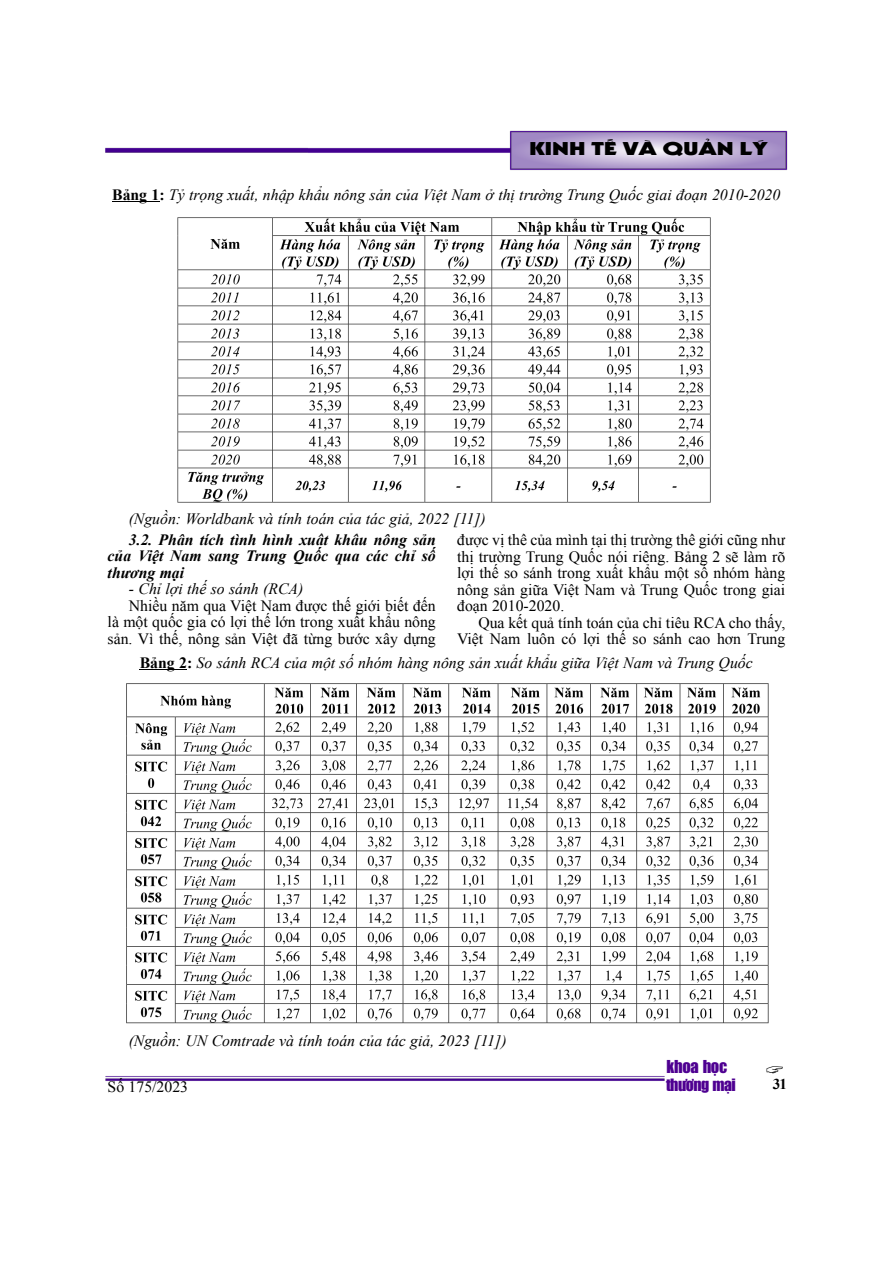
<style>
.page{position:relative;width:893px;height:1263px;background:#fff}
.page>*{position:absolute;margin:0;border:0;box-sizing:border-box;transform-origin:0 0}
.t1{font:18px "UTM Kabel KT";color:#000;scale:1.45 1}
.t2{font:16.5px "UTM Impact";letter-spacing:-.02em;color:#4e0091}
.t3{font:15.75px/16.5px "Times New Roman";color:#000;text-align:justify}
.t4{font:italic 15.75px "Times New Roman";color:#000}
.t5{font:italic 700 15.75px/16.5px "Times New Roman";color:#000;text-align:justify}
.t6{font:15.75px "UTM Impact";letter-spacing:-.035em;color:#4e0091}
.t7{font:700 15px "Times New Roman";color:#000}
.s1{font-weight:700;font-style:normal}
</style>
<div class="page">
<img style="left:105px;top:1076px;width:560px;height:5px">
<img style="left:509px;top:130px;width:279px;height:40px">
<img style="left:105px;top:147px;width:409px;height:7px">
<div style="left:664px;top:1077px;width:82px;height:26px;background:#fff"></div>
<hr style="left:112px;top:201px;width:47px;height:1px;background:#000">
<img style="left:177px;top:217px;width:534px;height:286px">
<hr style="left:140px;top:669px;width:47px;height:1px;background:#000">
<img style="left:126px;top:683px;width:643px;height:341px">
<p class="t1" style="left:529px;top:137px;width:166px">KINH TẾ VÀ QUẢN LÝ</p>
<p class="t4" style="left:112px;top:186px;width:669px"><span class="s1">Bảng 1:</span> Tỷ trọng xuất, nhập khẩu nông sản của Việt Nam ở thị trường Trung Quốc giai đoạn 2010-2020</p>
<p class="t4" style="left:129px;top:510px;width:359px">(Nguồn: Worldbank và tính toán của tác giả, 2022 [11])</p>
<p class="t5" style="left:108px;top:531px;width:330px;text-indent:21px">3.2. Phân tích tình hình xuất khẩu nông sản của Việt Nam sang Trung Quốc qua các chỉ số thương mại</p>
<p class="t4" style="left:129px;top:580px;width:176px">- Chỉ lợi thế so sánh (RCA)</p>
<p class="t3" style="left:108px;top:597px;width:330px;text-indent:21px">Nhiều năm qua Việt Nam được thế giới biết đến là một quốc gia có lợi thế lớn trong xuất khẩu nông sản. Vì thế, nông sản Việt đã từng bước xây dựng</p>
<p class="t3" style="left:457px;top:532px;width:330px">được vị thế của mình tại thị trường thế giới cũng như thị trường Trung Quốc nói riêng. Bảng 2 sẽ làm rõ lợi thế so sánh trong xuất khẩu một số nhóm hàng nông sản giữa Việt Nam và Trung Quốc trong giai đoạn 2010-2020.</p>
<p class="t3" style="left:457px;top:614px;width:330px;text-align:right">Qua kết quả tính toán của chỉ tiêu RCA cho thấy,<br>Việt Nam luôn có lợi thế so sánh cao hơn Trung</p>
<p class="t4" style="left:140px;top:654px;width:614px"><span class="s1">Bảng 2:</span> So sánh RCA của một số nhóm hàng nông sản xuất khẩu giữa Việt Nam và Trung Quốc</p>
<p class="t4" style="left:129px;top:1032px;width:379px">(Nguồn: UN Comtrade và tính toán của tác giả, 2023 [11])</p>
<p class="t3" style="left:108px;top:1079px;width:82px">Số 175/2023</p>
<p class="t2" style="left:666px;top:1055px;width:62px">khoa học</p>
<p class="t6" style="left:666px;top:1074px;width:71px">thương mại</p>
<p class="t7" style="left:772px;top:1076px;width:16px">31</p>
</div>
